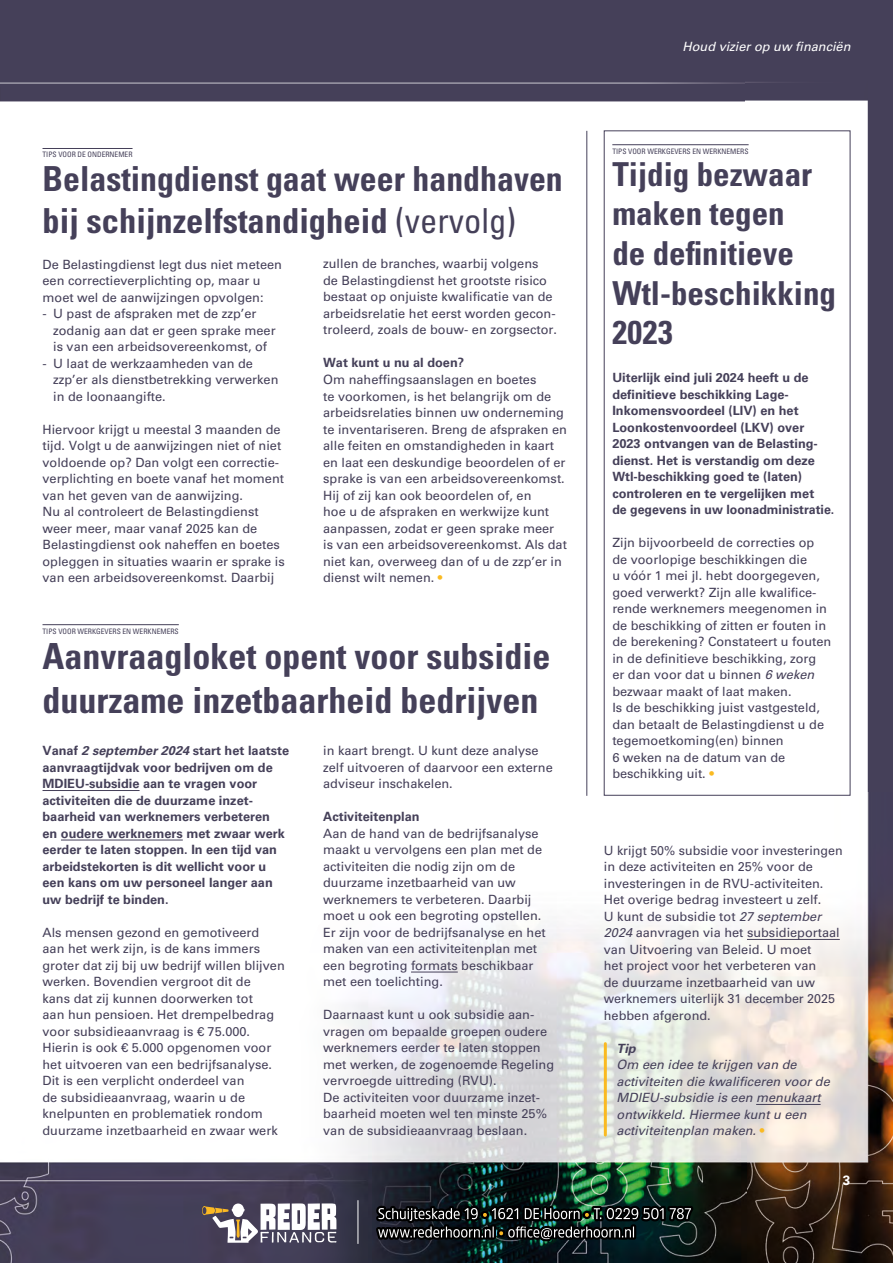
<style>
.page{position:relative;width:893px;height:1263px;background:#fff}
.page>*{position:absolute;margin:0;border:0;box-sizing:border-box;transform-origin:0 0}
.t1{font:700 condensed 36px/43.2px "Univers LT Std";color:#454059}
.t2{font:700 condensed 34.5px/41.4px "Univers LT Std";color:#454059}
.t3{font:700 condensed 33px/39.6px "Univers LT Std";color:#454059}
.t4{font:700 13.5px "Univers LT Std";color:#fff}
.t5{font:12.75px/16.5px "Univers LT Std";color:#454059}
.t6{font:700 12.75px/16.5px "Univers LT Std";color:#454059}
.t7{font:italic 12.75px/16.5px "Univers LT Std";color:#454059}
.t8{font:italic 12.75px "Univers LT Std";color:#fff}
.t9{font:italic 700 12.75px "Univers LT Std";color:#454059}
.t10{font:condensed 7.5px "Univers LT Std";color:#454059}
.s1{font-weight:400}
.s2{color:#faba21}
.s3{font-style:italic}
.s4{font-style:normal;color:#faba21}
</style>
<div class="page">
<img style="left:0;top:0;width:893px;height:1263px">
<hr style="left:358px;top:1200px;width:1px;height:44px;background:#fff">
<svg style="left:202px;top:1203px;width:134px;height:40px"></svg>
<img style="left:372px;top:1166px;width:326px;height:97px">
<hr style="left:43px;top:790px;width:97px;height:1px;background:#454059">
<hr style="left:61px;top:840px;width:122px;height:1px;background:#454059">
<hr style="left:411px;top:972px;width:47px;height:1px;background:#454059">
<hr style="left:747px;top:939px;width:93px;height:1px;background:#454059">
<hr style="left:756px;top:1104px;width:65px;height:1px;background:#454059">
<hr style="left:43px;top:624px;width:136px;height:1px;background:#454059">
<hr style="left:586px;top:131px;width:1px;height:665px;background:#454059">
<div style="left:604px;top:130px;width:246px;height:666px;border:1px solid #454059"></div>
<hr style="left:612px;top:144px;width:137px;height:1px;background:#454059">
<hr style="left:604px;top:1044px;width:3px;height:91px;background:#faba21">
<hr style="left:43px;top:148px;width:90px;height:1px;background:#454059">
<p class="t8" style="left:683px;top:39px;width:169px">Houd vizier op uw financiën</p>
<p class="t10" style="left:43px;top:150px;width:92px">TIPS VOOR DE ONDERNEMER</p>
<h2 class="t2" style="left:43px;top:158px;width:522px">Belastingdienst gaat weer handhaven bij schijnzelfstandigheid <span class="s1">(vervolg)</span></h2>
<p class="t5" style="left:43px;top:256px;width:241px">De Belastingdienst legt dus niet meteen een correctieverplichting op, maar u moet wel de aanwijzingen opvolgen:</p>
<p class="t5" style="left:53px;top:305px;width:224px;text-indent:-11px">- U past de afspraken met de zzp’er zodanig aan dat er geen sprake meer is van een arbeidsovereenkomst, of</p>
<p class="t5" style="left:53px;top:355px;width:227px;text-indent:-11px">- U laat de werkzaamheden van de zzp’er als dienstbetrekking verwerken in de loonaangifte.</p>
<p class="t5" style="left:43px;top:421px;width:244px">Hiervoor krijgt u meestal 3 maanden de tijd. Volgt u de aanwijzingen niet of niet voldoende op? Dan volgt een correctie&shy;verplichting en boete vanaf het moment van het geven van de aanwijzing.<br>Nu al controleert de Belastingdienst weer meer, maar vanaf 2025 kan de Belastingdienst ook naheffen en boetes opleggen in situaties waarin er sprake is van een arbeidsovereenkomst. Daarbij</p>
<p class="t5" style="left:323px;top:256px;width:235px">zullen de branches, waarbij volgens<br>de Belastingdienst het grootste risico bestaat op onjuiste kwalificatie van de arbeidsrelatie het eerst worden gecon&shy;troleerd, zoals de bouw- en zorgsector.</p>
<p class="t6" style="left:323px;top:355px;width:142px">Wat kunt u nu al doen?</p>
<p class="t5" style="left:323px;top:371px;width:245px">Om naheffingsaanslagen en boetes<br>te voorkomen, is het belangrijk om de arbeidsrelaties binnen uw onderneming te inventariseren. Breng de afspraken en alle feiten en omstandigheden in kaart en laat een deskundige beoordelen of er sprake is van een arbeidsovereenkomst.<br>Hij of zij kan ook beoordelen of, en<br>hoe u de afspraken en werkwijze kunt aanpassen, zodat er geen sprake meer is van een arbeidsovereenkomst. Als dat niet kan, overweeg dan of u de zzp’er in dienst wilt nemen. <span class="s2">•</span></p>
<p class="t10" style="left:43px;top:626px;width:138px">TIPS VOOR WERKGEVERS EN WERKNEMERS</p>
<h1 class="t1" style="left:43px;top:635px;width:509px">Aanvraagloket opent voor subsidie duurzame inzetbaarheid bedrijven</h1>
<p class="t6" style="left:43px;top:743px;width:248px">Vanaf <span class="s3">2 september 2024</span> start het laatste aanvraagtijdvak voor bedrijven om de MDIEU-subsidie aan te vragen voor activiteiten die de duurzame inzet&shy;baarheid van werknemers verbeteren<br>en oudere werknemers met zwaar werk eerder te laten stoppen. In een tijd van arbeidstekorten is dit wellicht voor u een kans om uw personeel langer aan uw bedrijf te binden.</p>
<p class="t5" style="left:43px;top:924px;width:244px">Als mensen gezond en gemotiveerd<br>aan het werk zijn, is de kans immers groter dat zij bij uw bedrijf willen blijven werken. Bovendien vergroot dit de<br>kans dat zij kunnen doorwerken tot<br>aan hun pensioen. Het drempelbedrag voor subsidieaanvraag is € 75.000.<br>Hierin is ook € 5.000 opgenomen voor het uitvoeren van een bedrijfsanalyse.<br>Dit is een verplicht onderdeel van<br>de subsidieaanvraag, waarin u de knelpunten en problematiek rondom duurzame inzetbaarheid en zwaar werk</p>
<p class="t5" style="left:323px;top:742px;width:231px">in kaart brengt. U kunt deze analyse zelf uitvoeren of daarvoor een externe adviseur inschakelen.</p>
<p class="t6" style="left:323px;top:809px;width:98px">Activiteitenplan</p>
<p class="t5" style="left:323px;top:825px;width:224px">Aan de hand van de bedrijfsanalyse maakt u vervolgens een plan met de activiteiten die nodig zijn om de duurzame inzetbaarheid van uw werknemers te verbeteren. Daarbij moet u ook een begroting opstellen.<br>Er zijn voor de bedrijfsanalyse en het maken van een activiteitenplan met een begroting formats beschikbaar met een toelichting.</p>
<p class="t5" style="left:323px;top:1006px;width:232px">Daarnaast kunt u ook subsidie aan&shy;vragen om bepaalde groepen oudere werknemers eerder te laten stoppen met werken, de zogenoemde Regeling vervroegde uittreding (RVU).<br>De activiteiten voor duurzame inzet&shy;baarheid moeten wel ten minste 25% van de subsidieaanvraag beslaan.</p>
<p class="t10" style="left:612px;top:146px;width:138px">TIPS VOOR WERKGEVERS EN WERKNEMERS</p>
<h3 class="t3" style="left:612px;top:154px;width:225px">Tijdig bezwaar maken tegen<br>de definitieve<br>Wtl-beschikking<br>2023</h3>
<p class="t6" style="left:612px;top:370px;width:223px">Uiterlijk eind juli 2024 heeft u de definitieve beschikking Lage-Inkomensvoordeel (LIV) en het Loonkostenvoordeel (LKV) over 2023 ontvangen van de Belasting&shy;dienst. Het is verstandig om deze Wtl-beschikking goed te (laten) controleren en te vergelijken met<br>de gegevens in uw loonadministratie.</p>
<p class="t5" style="left:612px;top:535px;width:220px">Zijn bijvoorbeeld de correcties op de voorlopige beschikkingen die<br>u vóór 1 mei jl. hebt doorgegeven, goed verwerkt? Zijn alle kwalifice&shy;rende werknemers meegenomen in de beschikking of zitten er fouten in de berekening? Constateert u fouten in de definitieve beschikking, zorg er dan voor dat u binnen <span class="s3">6 weken </span>bezwaar maakt of laat maken.<br>Is de beschikking juist vastgesteld, dan betaalt de Belastingdienst u de tegemoetkoming(en) binnen<br>6 weken na de datum van de beschikking uit. <span class="s2">•</span></p>
<p class="t5" style="left:604px;top:842px;width:240px">U krijgt 50% subsidie voor investeringen in deze activiteiten en 25% voor de investeringen in de RVU-activiteiten.<br>Het overige bedrag investeert u zelf.<br>U kunt de subsidie tot <span class="s3">27 september 2024</span> aanvragen via het subsidieportaal van Uitvoering van Beleid. U moet<br>het project voor het verbeteren van<br>de duurzame inzetbaarheid van uw werknemers uiterlijk 31 december 2025 hebben afgerond.</p>
<p class="t9" style="left:617px;top:1041px;width:21px">Tip</p>
<p class="t7" style="left:617px;top:1057px;width:215px">Om een idee te krijgen van de activiteiten die kwalificeren voor de<br>MDIEU-subsidie is een menukaart ontwikkeld. Hiermee kunt u een activiteitenplan maken. <span class="s4">•</span></p>
<p class="t4" style="left:843px;top:1172px;width:9px">3</p>
</div>
